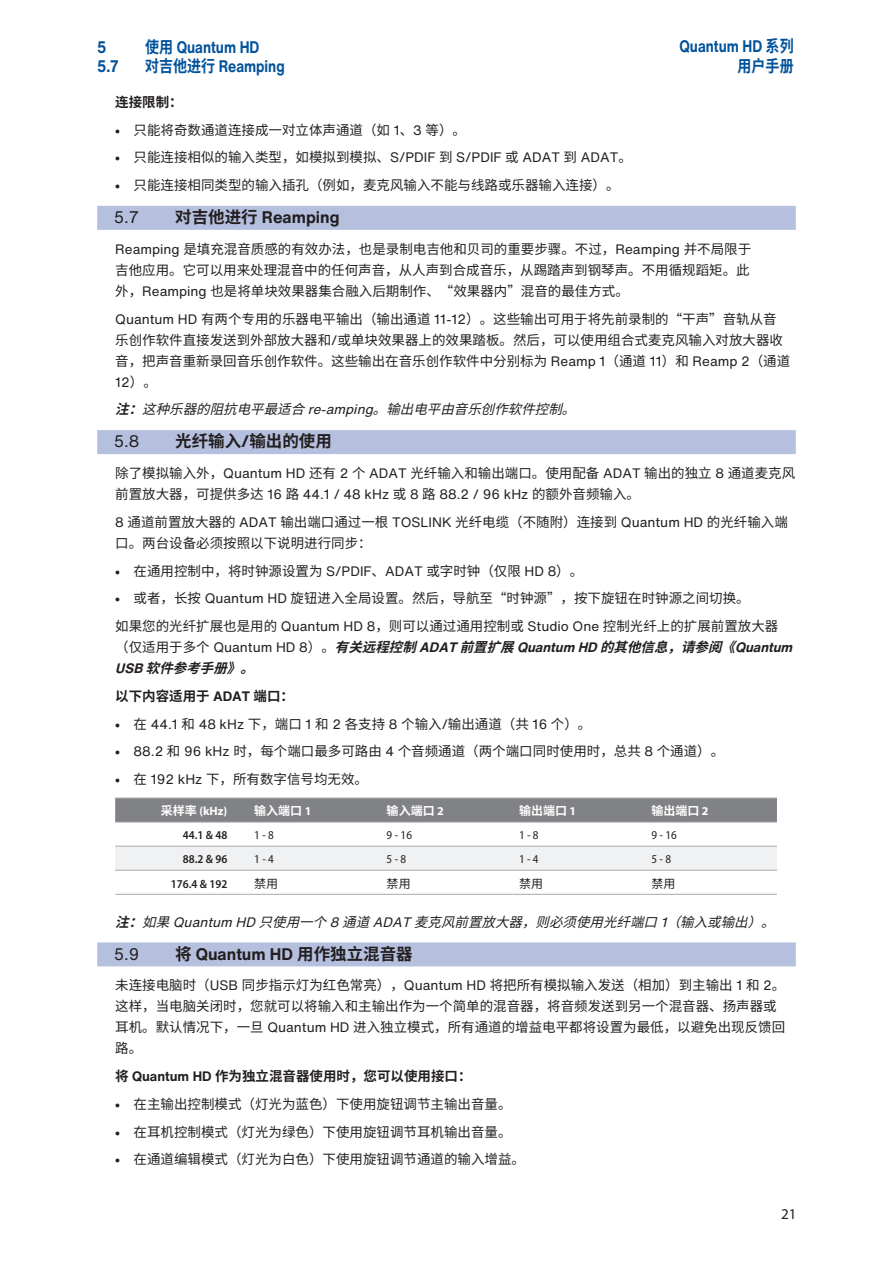
<style>
.page{position:relative;width:893px;height:1263px;background:#fff}
.page>*{position:absolute;margin:0;border:0;box-sizing:border-box;transform-origin:0 0}
.t1{font:700 16.5px "Helvetica Now Text";color:#01529b;scale:.85 1}
.Section_Head{font:700 16.5px "Helvetica Now Text";color:#231f20}
.Section_Head-2{font:700 16.5px "Source Han Sans CN";color:#231f20}
.Section_Head-3{font:16.5px "Helvetica Now Text";color:#231f20}
.t2{font:700 16.5px "Source Han Sans CN";color:#01529b;scale:.85 1}
.t3{font:15px "Myriad Pro";color:#231f20}
.NBody_L1{font:13.5px/21px "Source Han Sans CN";color:#231f20}
.PowerTip_Note_NL1{font:italic 13.5px "Source Han Sans CN";color:#231f20}
.NBody_L1-2{font:700 13.5px "Source Han Sans CN";color:#231f20}
.Cell_Right{font:semi-condensed 12px "Myriad Pro";color:#231f20}
.Cell_Left{font:600 semi-condensed 12px "Myriad Pro";color:#231f20}
.Cell_Right-2{font:700 12px "Source Han Sans CN";color:#fff}
.Cell_Left-2{font:700 12px "Myriad Pro";color:#fff}
.Cell_Right-3{font:12px "Source Han Sans CN";color:#231f20}
.s1{font-family:"Source Han Sans CN"}
.s2{font-family:"Myriad Pro";font-weight:900}
.s3{font-family:"Helvetica Now Text"}
.s4{font-weight:700}
.s5{font-weight:700;font-style:italic}
.s6{font-family:"Helvetica Now Text";font-weight:700;font-style:italic}
.s7{font-family:"Myriad Pro"}
</style>
<div class="page">
<div style="left:97px;top:206px;width:699px;height:24px;background:#b5bfde"></div>
<div style="left:97px;top:430px;width:699px;height:24px;background:#b5bfde"></div>
<div style="left:97px;top:942px;width:699px;height:24px;background:#b5bfde"></div>
<div style="left:115px;top:799px;width:662px;height:23px;background:#808285"></div>
<svg style="left:115px;top:845px;width:662px;height:49px"></svg>
<div style="left:115px;top:847px;width:662px;height:23px;background:#f0f1f2"></div>
<hr style="left:115px;top:798px;width:133px;height:1px;background:#a8a9ad">
<hr style="left:248px;top:798px;width:132px;height:1px;background:#a8a9ad">
<hr style="left:380px;top:798px;width:132px;height:1px;background:#a8a9ad">
<hr style="left:512px;top:798px;width:133px;height:1px;background:#a8a9ad">
<hr style="left:645px;top:798px;width:132px;height:1px;background:#a8a9ad">
<hr style="left:115px;top:822px;width:133px;height:1px;background:#a8a9ad">
<hr style="left:248px;top:822px;width:132px;height:1px;background:#a8a9ad">
<hr style="left:380px;top:822px;width:132px;height:1px;background:#a8a9ad">
<hr style="left:512px;top:822px;width:133px;height:1px;background:#a8a9ad">
<hr style="left:645px;top:822px;width:132px;height:1px;background:#a8a9ad">
<hr style="left:115px;top:846px;width:133px;height:1px;background:#a8a9ad">
<hr style="left:248px;top:846px;width:132px;height:1px;background:#a8a9ad">
<hr style="left:380px;top:846px;width:132px;height:1px;background:#a8a9ad">
<hr style="left:512px;top:846px;width:133px;height:1px;background:#a8a9ad">
<hr style="left:645px;top:846px;width:132px;height:1px;background:#a8a9ad">
<hr style="left:115px;top:870px;width:133px;height:1px;background:#a8a9ad">
<hr style="left:248px;top:870px;width:132px;height:1px;background:#a8a9ad">
<hr style="left:380px;top:870px;width:132px;height:1px;background:#a8a9ad">
<hr style="left:512px;top:870px;width:133px;height:1px;background:#a8a9ad">
<hr style="left:645px;top:870px;width:132px;height:1px;background:#a8a9ad">
<hr style="left:115px;top:894px;width:133px;height:1px;background:#a8a9ad">
<hr style="left:248px;top:894px;width:132px;height:1px;background:#a8a9ad">
<hr style="left:380px;top:894px;width:132px;height:1px;background:#a8a9ad">
<hr style="left:512px;top:894px;width:133px;height:1px;background:#a8a9ad">
<hr style="left:645px;top:894px;width:132px;height:1px;background:#a8a9ad">
<p class="t1" style="left:97px;top:35px;width:12px">5</p>
<p class="t1" style="left:145px;top:35px;width:136px"><span class="s1">使用</span> Quantum HD</p>
<p class="t1" style="left:97px;top:54px;width:27px">5.7</p>
<p class="t1" style="left:145px;top:54px;width:166px"><span class="s1">对吉他进行</span> Reamping</p>
<p class="t1" style="left:679px;top:34px;width:136px">Quantum HD <span class="s1">系列</span></p>
<p class="t2" style="left:738px;top:56px;width:68px">用户手册</p>
<p class="NBody_L1-2" style="left:115px;top:94px;width:69px">连接限制：</p>
<p class="NBody_L1" style="left:115px;top:119px;width:352px"><span class="s2">•</span> 只能将奇数通道连接成一对立体声通道（如 <span class="s3">1</span>、<span class="s3">3</span> 等）。</p>
<p class="NBody_L1" style="left:115px;top:147px;width:518px"><span class="s2">•</span> 只能连接相似的输入类型，如模拟到模拟、<span class="s3">S/PDIF</span> 到 <span class="s3">S/PDIF</span> 或 <span class="s3">ADAT</span> 到 <span class="s3">ADAT</span>。</p>
<p class="NBody_L1" style="left:115px;top:175px;width:506px"><span class="s2">•</span> 只能连接相同类型的输入插孔（例如，麦克风输入不能与线路或乐器输入连接）。</p>
<p class="Section_Head-3" style="left:114px;top:205px;width:27px">5.7</p>
<p class="Section_Head" style="left:175px;top:205px;width:166px"><span class="s1">对吉他进行</span> Reamping</p>
<p class="NBody_L1" style="left:115px;top:239px;width:637px;text-align:justify"><span class="s3">Reamping</span> 是填充混音质感的有效办法，也是录制电吉他和贝司的重要步骤。不过，<span class="s3">Reamping</span> 并不局限于吉他应用。它可以用来处理混音中的任何声音，从人声到合成音乐，从踢踏声到钢琴声。不用循规蹈矩。此外，<span class="s3">Reamping</span> 也是将单块效果器集合融入后期制作、“效果器内”混音的最佳方式。</p>
<p class="NBody_L1" style="left:115px;top:308px;width:677px"><span class="s3">Quantum HD</span> 有两个专用的乐器电平输出（输出通道 <span class="s3">11-12</span>）。这些输出可用于将先前录制的“干声”音轨从音乐创作软件直接发送到外部放大器和<span class="s3">/</span>或单块效果器上的效果踏板。然后，可以使用组合式麦克风输入对放大器收音，把声音重新录回音乐创作软件。这些输出在音乐创作软件中分别标为 <span class="s3">Reamp 1</span>（通道 <span class="s3">11</span>）和 <span class="s3">Reamp 2</span>（通道<span class="s3">12</span>）。</p>
<p class="PowerTip_Note_NL1" style="left:115px;top:402px;width:471px"><span class="s4">注：</span>这种乐器的阻抗电平最适合<span class="s3">re - a m p i n g</span> 。输出电平由音乐创作软件控制。</p>
<p class="Section_Head-3" style="left:114px;top:429px;width:27px">5.8</p>
<p class="Section_Head-2" style="left:175px;top:432px;width:158px">光纤输入<span class="s3">/</span>输出的使用</p>
<p class="NBody_L1" style="left:115px;top:463px;width:681px">除了模拟输入外，<span class="s3">Quantum HD</span> 还有 <span class="s3">2</span> 个 <span class="s3">ADAT</span> 光纤输入和输出端口。使用配备 <span class="s3">ADAT</span> 输出的独立 <span class="s3">8</span> 通道麦克风前置放大器，可提供多达 <span class="s3">16</span> 路 <span class="s3">44.1 / 48 kHz</span> 或 <span class="s3">8</span> 路 <span class="s3">88.2 / 96 kHz</span> 的额外音频输入。</p>
<p class="NBody_L1" style="left:115px;top:512px;width:674px"><span class="s3">8</span> 通道前置放大器的 <span class="s3">ADAT</span> 输出端口通过一根 <span class="s3">TOSLINK</span> 光纤电缆（不随附）连接到 <span class="s3">Quantum HD</span> 的光纤输入端口。两台设备必须按照以下说明进行同步：</p>
<p class="NBody_L1" style="left:115px;top:560px;width:470px"><span class="s2">•</span> 在通用控制中，将时钟源设置为 <span class="s3">S/PDIF</span>、<span class="s3">ADAT</span> 或字时钟（仅限 <span class="s3">HD 8</span>）。</p>
<p class="NBody_L1" style="left:115px;top:588px;width:636px"><span class="s2">•</span> 或者，长按 <span class="s3">Quantum HD</span> 旋钮进入全局设置。然后，导航至“时钟源”，按下旋钮在时钟源之间切换。</p>
<p class="NBody_L1" style="left:115px;top:616px;width:683px">如果您的光纤扩展也是用的 <span class="s3">Quantum HD 8</span>，则可以通过通用控制或 <span class="s3">Studio One</span> 控制光纤上的扩展前置放大器<br>（仅适用于多个 <span class="s3">Q u a n t u m H D 8</span> ）。<span class="s5">有关远程控制</span><span class="s6">ADAT</span><span class="s5">前置扩展</span><span class="s6">Quantum HD</span> <span class="s5">的其他信息，请参阅《</span><span class="s6">Quantum<br>U S B</span> <span class="s5">软件参考手册》。</span></p>
<p class="NBody_L1-2" style="left:115px;top:688px;width:180px">以下内容适用于 <span class="s3">ADAT</span> 端口：</p>
<p class="NBody_L1" style="left:115px;top:713px;width:478px"><span class="s2">•</span> 在 <span class="s3">44.1</span> 和 <span class="s3">48 kHz</span> 下，端口 <span class="s3">1</span> 和 <span class="s3">2</span> 各支持 <span class="s3">8</span> 个输入<span class="s3">/</span>输出通道（共 <span class="s3">16</span> 个）。</p>
<p class="NBody_L1" style="left:115px;top:741px;width:611px"><span class="s2">•</span> <span class="s3">88.2</span> 和 <span class="s3">96 kHz</span> 时，每个端口最多可路由 <span class="s3">4</span> 个音频通道（两个端口同时使用时，总共 <span class="s3">8</span> 个通道）。</p>
<p class="NBody_L1" style="left:115px;top:769px;width:254px"><span class="s2">•</span> 在 <span class="s3">192 kHz</span> 下，所有数字信号均无效。</p>
<p class="Cell_Left-2" style="left:161px;top:803px;width:68px"><span class="s1">采样率</span> (kHz)</p>
<p class="Cell_Right-2" style="left:254px;top:804px;width:59px">输入端口 <span class="s7">1</span></p>
<p class="Cell_Right-2" style="left:387px;top:804px;width:59px">输入端口 <span class="s7">2</span></p>
<p class="Cell_Right-2" style="left:519px;top:804px;width:59px">输出端口 <span class="s7">1</span></p>
<p class="Cell_Right-2" style="left:651px;top:804px;width:59px">输出端口 <span class="s7">2</span></p>
<p class="Cell_Left" style="left:183px;top:828px;width:46px">44.1 &amp; 48</p>
<p class="Cell_Right" style="left:254px;top:828px;width:21px">1 - 8</p>
<p class="Cell_Right" style="left:387px;top:828px;width:27px">9 - 16</p>
<p class="Cell_Right" style="left:519px;top:828px;width:21px">1 - 8</p>
<p class="Cell_Right" style="left:651px;top:828px;width:27px">9 - 16</p>
<p class="Cell_Left" style="left:183px;top:852px;width:46px">88.2 &amp; 96</p>
<p class="Cell_Right" style="left:254px;top:852px;width:21px">1 - 4</p>
<p class="Cell_Right" style="left:387px;top:852px;width:21px">5 - 8</p>
<p class="Cell_Right" style="left:519px;top:852px;width:21px">1 - 4</p>
<p class="Cell_Right" style="left:651px;top:852px;width:21px">5 - 8</p>
<p class="Cell_Left" style="left:171px;top:876px;width:58px">176.4 &amp; 192</p>
<p class="Cell_Right-3" style="left:254px;top:876px;width:25px">禁用</p>
<p class="Cell_Right-3" style="left:387px;top:876px;width:25px">禁用</p>
<p class="Cell_Right-3" style="left:519px;top:876px;width:25px">禁用</p>
<p class="Cell_Right-3" style="left:651px;top:876px;width:25px">禁用</p>
<p class="PowerTip_Note_NL1" style="left:115px;top:914px;width:670px"><span class="s4">注：</span>如果<span class="s3">Q u a n tu m H D</span> 只使用一个<span class="s3">8</span> 通道<span class="s3">ADAT</span> 麦克风前置放大器，则必须使用光纤端口<span class="s3">1</span> （输入或输出）。</p>
<p class="Section_Head-3" style="left:114px;top:941px;width:27px">5.9</p>
<p class="Section_Head" style="left:175px;top:941px;width:239px"><span class="s1">将</span> Quantum HD <span class="s1">用作独立混音器</span></p>
<p class="NBody_L1" style="left:115px;top:975px;width:672px">未连接电脑时（<span class="s3">USB</span> 同步指示灯为红色常亮），<span class="s3">Quantum HD</span> 将把所有模拟输入发送（相加）到主输出 <span class="s3">1</span> 和 <span class="s3">2</span>。这样，当电脑关闭时，您就可以将输入和主输出作为一个简单的混音器，将音频发送到另一个混音器、扬声器或耳机。默认情况下，一旦 <span class="s3">Quantum HD</span> 进入独立模式，所有通道的增益电平都将设置为最低，以避免出现反馈回路。</p>
<p class="NBody_L1-2" style="left:115px;top:1068px;width:358px">将 <span class="s3">Quantum HD</span> 作为独立混音器使用时，您可以使用接口：</p>
<p class="NBody_L1" style="left:115px;top:1094px;width:398px"><span class="s2">•</span> 在主输出控制模式（灯光为蓝色）下使用旋钮调节主输出音量。</p>
<p class="NBody_L1" style="left:115px;top:1121px;width:398px"><span class="s2">•</span> 在耳机控制模式（灯光为绿色）下使用旋钮调节耳机输出音量。</p>
<p class="NBody_L1" style="left:115px;top:1149px;width:411px"><span class="s2">•</span> 在通道编辑模式（灯光为白色）下使用旋钮调节通道的输入增益。</p>
<p class="t3" style="left:781px;top:1204px;width:17px">21</p>
</div>
